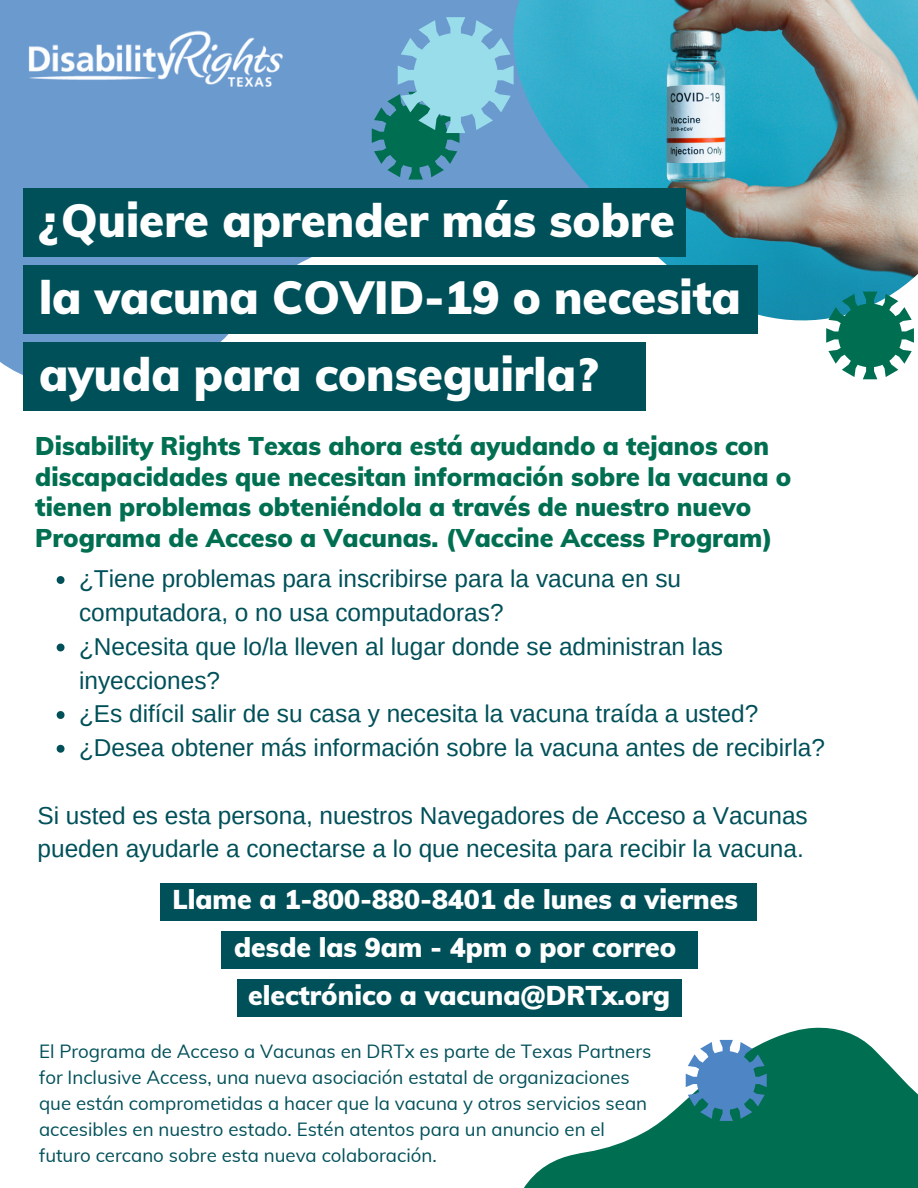
<style>
.page{position:relative;width:918px;height:1188px;background:#fff}
.page>*{position:absolute;margin:0;border:0;box-sizing:border-box;transform-origin:0 0}
.t1{font:900 45.6px/76.9px "Muli";color:#fff}
.t2{font:900 26.55px "Muli";color:#fff}
.t3{font:900 25.05px/30.3px "Muli";color:#006f51}
.t4{font:24.45px/33.8px "Arimo";color:#005059}
.t5{font:18.6px/25.8px "Muli";color:#005059}
</style>
<div class="page">
<svg style="left:0;top:0;width:646px;height:411px;background:#77a2d2"></svg>
<img style="left:23px;top:28px;width:262px;height:63px">
<img style="left:513px;top:0;width:405px;height:321px">
<div style="left:23px;top:265px;width:735px;height:69px;background:#005059"></div>
<div style="left:23px;top:188px;width:663px;height:69px;background:#005059"></div>
<div style="left:23px;top:342px;width:622px;height:69px;background:#005059"></div>
<svg style="left:372px;top:17px;width:142px;height:163px;background:#68a9c2"></svg>
<svg style="left:57px;top:576px;width:8px;height:8px"></svg>
<svg style="left:57px;top:644px;width:8px;height:7px"></svg>
<svg style="left:57px;top:711px;width:8px;height:8px"></svg>
<svg style="left:57px;top:745px;width:8px;height:8px"></svg>
<svg style="left:524px;top:991px;width:394px;height:197px;fill:#006f51"></svg>
<svg style="left:686px;top:1040px;width:81px;height:81px;background:#5491b1"></svg>
<div style="left:161px;top:883px;width:596px;height:37px;background:#005059"></div>
<div style="left:221px;top:931px;width:477px;height:37px;background:#005059"></div>
<div style="left:237px;top:979px;width:444px;height:38px;background:#005059"></div>
<svg style="left:826px;top:292px;width:88px;height:87px"></svg>
<p class="t1" style="left:39px;top:181px;width:637px">¿Quiere aprender más sobre</p>
<p class="t1" style="left:39px;top:258px;width:703px">la vacuna COVID-19 o necesita ayuda para conseguirla?</p>
<p class="t3" style="left:35px;top:431px;width:757px">Disability Rights Texas ahora está ayudando a tejanos con discapacidades que necesitan información sobre la vacuna o tienen problemas obteniéndola a través de nuestro nuevo Programa de Acceso a Vacunas. (Vaccine Access Program)</p>
<p class="t4" style="left:79px;top:562px;width:604px">¿Tiene problemas para inscribirse para la vacuna en su computadora, o no usa computadoras?</p>
<p class="t4" style="left:79px;top:629px;width:646px">¿Necesita que lo/la lleven al lugar donde se administran las inyecciones?</p>
<p class="t4" style="left:79px;top:697px;width:681px">¿Es difícil salir de su casa y necesita la vacuna traída a usted?</p>
<p class="t4" style="left:79px;top:731px;width:747px">¿Desea obtener más información sobre la vacuna antes de recibirla?</p>
<p class="t4" style="left:38px;top:798px;width:772px">Si usted es esta persona, nuestros Navegadores de Acceso a Vacunas pueden ayudarle a conectarse a lo que necesita para recibir la vacuna.</p>
<p class="t2" style="left:172px;top:882px;width:567px">Llame a 1-800-880-8401 de lunes a viernes</p>
<p class="t2" style="left:234px;top:930px;width:444px">desde las 9am - 4pm o por correo</p>
<p class="t2" style="left:248px;top:978px;width:423px">electrónico a vacuna@DRTx.org</p>
<p class="t5" style="left:39px;top:1038px;width:614px">El Programa de Acceso a Vacunas en DRTx es parte de Texas Partners for Inclusive Access, una nueva asociación estatal de organizaciones que están comprometidas a hacer que la vacuna y otros servicios sean accesibles en nuestro estado. Estén atentos para un anuncio en el futuro cercano sobre esta nueva colaboración.</p>
</div>
